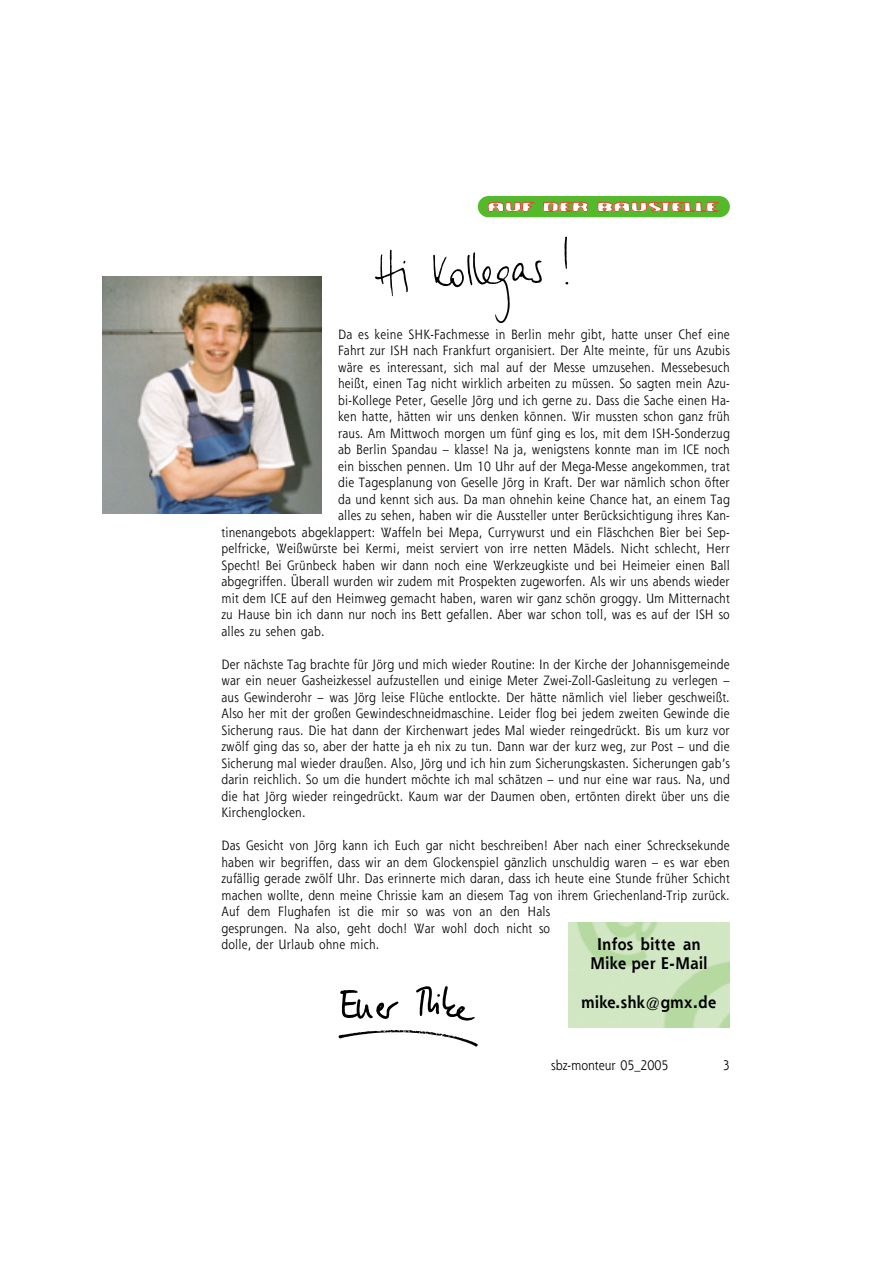
<style>
.page{position:relative;width:893px;height:1263px;background:#fff}
.page>*{position:absolute;margin:0;border:0;box-sizing:border-box;transform-origin:0 0}
.t1{font:19.5px "Dioptrin";letter-spacing:.015em;color:#fff}
.t2{font:700 16.5px/19.5px "Shannon";letter-spacing:.03em;color:#000;text-align:center;scale:.9 1}
.t3{font:13.5px "Shannon";color:#000;scale:.9 1}
.t4{font:13.2px/16.5px "Shannon";letter-spacing:.015em;color:#000;text-align:justify;scale:.9 1}
</style>
<div class="page">
<div style="left:478px;top:196px;width:251px;height:21px;background:#53ba2c;border-radius:11px"></div>
<img style="left:102px;top:277px;width:219px;height:237px">
<img style="left:568px;top:922px;width:161px;height:106px">
<img style="left:375px;top:236px;width:194px;height:87px">
<img style="left:338px;top:986px;width:140px;height:61px">
<h1 class="t1" style="left:488px;top:193px;width:232px">AUF DER BAUSTELLE</h1>
<p class="t4" style="left:338px;top:327px;width:436px">Da es keine SHK-Fachmesse in Berlin mehr gibt, hatte unser Chef eine</p>
<p class="t4" style="left:338px;top:344px;width:436px">Fahrt zur ISH nach Frankfurt organisiert. Der Alte meinte, für uns Azubis</p>
<p class="t4" style="left:338px;top:360px;width:436px">wäre es interessant, sich mal auf der Messe umzusehen. Messebesuch</p>
<p class="t4" style="left:338px;top:376px;width:437px">heißt, einen Tag nicht wirklich arbeiten zu müssen. So sagten mein Azu-</p>
<p class="t4" style="left:338px;top:393px;width:436px">bi-Kollege Peter, Geselle Jörg und ich gerne zu. Dass die Sache einen Ha-</p>
<p class="t4" style="left:338px;top:409px;width:436px">ken hatte, hätten wir uns denken können. Wir mussten schon ganz früh</p>
<p class="t4" style="left:338px;top:426px;width:436px">raus. Am Mittwoch morgen um fünf ging es los, mit dem ISH-Sonderzug</p>
<p class="t4" style="left:338px;top:442px;width:436px">ab Berlin Spandau – klasse! Na ja, wenigstens konnte man im ICE noch</p>
<p class="t4" style="left:338px;top:459px;width:436px">ein bisschen pennen. Um 10 Uhr auf der Mega-Messe angekommen, trat</p>
<p class="t4" style="left:338px;top:475px;width:436px">die Tagesplanung von Geselle Jörg in Kraft. Der war nämlich schon öfter</p>
<p class="t4" style="left:338px;top:492px;width:436px">da und kennt sich aus. Da man ohnehin keine Chance hat, an einem Tag</p>
<p class="t4" style="left:338px;top:508px;width:437px">alles zu sehen, haben wir die Aussteller unter Berücksichtigung ihres Kan-</p>
<p class="t4" style="left:221px;top:525px;width:566px">tinenangebots abgeklappert: Waffeln bei Mepa, Currywurst und ein Fläschchen Bier bei Sep-</p>
<p class="t4" style="left:221px;top:541px;width:566px">pelfricke, Weißwürste bei Kermi, meist serviert von irre netten Mädels. Nicht schlecht, Herr</p>
<p class="t4" style="left:221px;top:558px;width:566px">Specht! Bei Grünbeck haben wir dann noch eine Werkzeugkiste und bei Heimeier einen Ball</p>
<p class="t4" style="left:221px;top:574px;width:566px">abgegriffen. Überall wurden wir zudem mit Prospekten zugeworfen. Als wir uns abends wieder</p>
<p class="t4" style="left:221px;top:591px;width:566px">mit dem ICE auf den Heimweg gemacht haben, waren wir ganz schön groggy. Um Mitternacht</p>
<p class="t4" style="left:221px;top:607px;width:566px">zu Hause bin ich dann nur noch ins Bett gefallen. Aber war schon toll, was es auf der ISH so</p>
<p class="t4" style="left:221px;top:624px;width:116px">alles zu sehen gab.</p>
<p class="t4" style="left:221px;top:657px;width:566px">Der nächste Tag brachte für Jörg und mich wieder Routine: In der Kirche der Johannisgemeinde war ein neuer Gasheizkessel aufzustellen und einige Meter Zwei-Zoll-Gasleitung zu verlegen – aus Gewinderohr – was Jörg leise Flüche entlockte. Der hätte nämlich viel lieber geschweißt.<br>Also her mit der großen Gewindeschneidmaschine. Leider flog bei jedem zweiten Gewinde die Sicherung raus. Die hat dann der Kirchenwart jedes Mal wieder reingedrückt. Bis um kurz vor zwölf ging das so, aber der hatte ja eh nix zu tun. Dann war der kurz weg, zur Post – und die Sicherung mal wieder draußen. Also, Jörg und ich hin zum Sicherungskasten. Sicherungen gab’s darin reichlich. So um die hundert möchte ich mal schätzen – und nur eine war raus. Na, und die hat Jörg wieder reingedrückt. Kaum war der Daumen oben, ertönten direkt über uns die Kirchenglocken.</p>
<p class="t4" style="left:221px;top:838px;width:566px;text-align:left">Das Gesicht von Jörg kann ich Euch gar nicht beschreiben! Aber nach einer Schrecksekunde haben wir begriffen, dass wir an dem Glockenspiel gänzlich unschuldig waren – es war eben zufällig gerade zwölf Uhr. Das erinnerte mich daran, dass ich heute eine Stunde früher Schicht machen wollte, denn meine Chrissie kam an diesem Tag von ihrem Griechenland-Trip zurück.<br>Auf dem Flughafen ist die mir so was von an den Hals<br>gesprungen. Na also, geht doch! War wohl doch nicht so<br>dolle, der Urlaub ohne mich.</p>
<p class="t2" style="left:590px;top:936px;width:131px">Infos bitte an<br>Mike per E-Mail</p>
<p class="t2" style="left:581px;top:994px;width:151px">mike.shk@gmx.de</p>
<p class="t3" style="left:551px;top:1059px;width:132px">sbz-monteur 05_2005</p>
<p class="t3" style="left:723px;top:1059px;width:9px">3</p>
</div>
